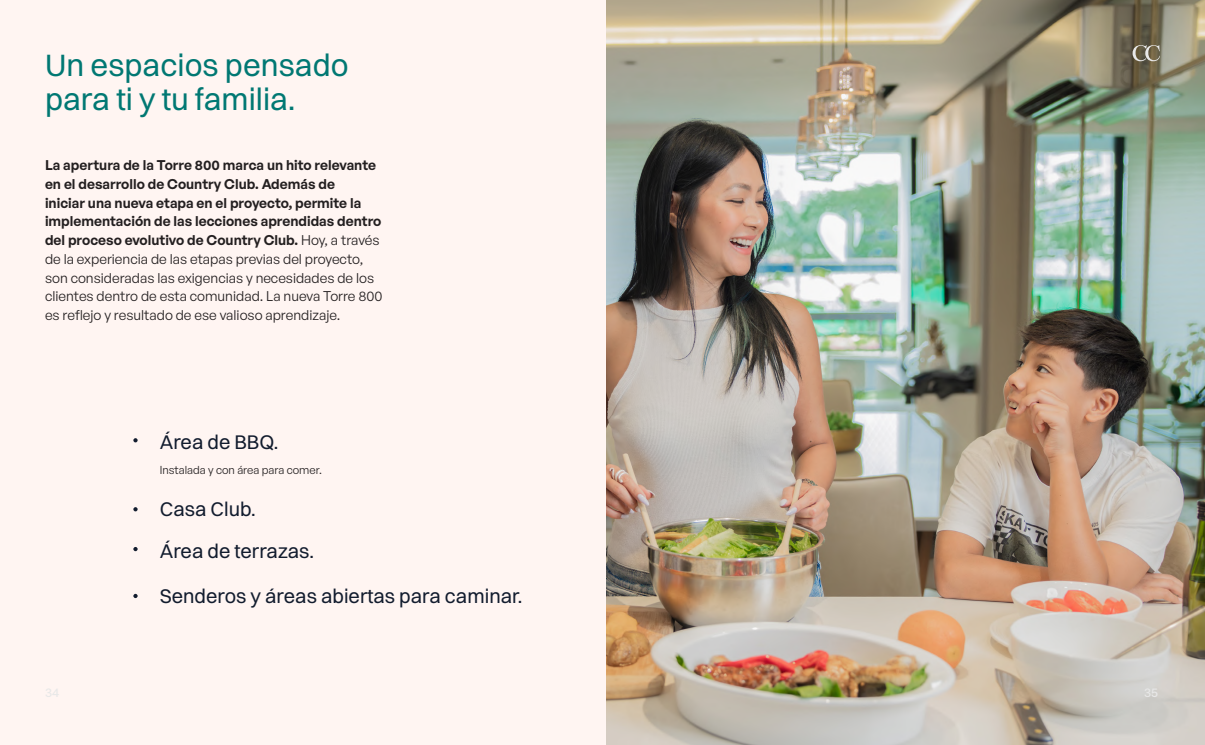
<style>
.page{position:relative;width:1205px;height:745px;background:#fff}
.page>*{position:absolute;margin:0;border:0;box-sizing:border-box;transform-origin:0 0}
.Titulos_2{font:31.25px "Switzer";color:#007873}
.Subtitulos{font:20px "Switzer";color:#121c2e}
.Cuerpo_de_texto{font:600 13.75px/18.8px "General Sans";color:#231f20}
.t1{font:500 12.5px "General Sans";color:#e8e8e8}
.Descripciones{font:11.25px "General Sans";color:#231f20}
.s1{font-weight:400}
</style>
<div class="page">
<div style="left:0;top:0;width:1205px;height:744px;background:#fff5f2"></div>
<svg style="left:133px;top:438px;width:5px;height:4px"></svg>
<svg style="left:133px;top:507px;width:5px;height:4px"></svg>
<svg style="left:133px;top:547px;width:5px;height:4px"></svg>
<svg style="left:133px;top:593px;width:5px;height:4px"></svg>
<img style="left:606px;top:0;width:599px;height:744px">
<svg style="left:1132px;top:45px;width:28px;height:16px"></svg>
<p class="Titulos_2" style="left:45px;top:46px;width:305px">Un espacios pensado</p>
<p class="Titulos_2" style="left:45px;top:80px;width:252px">para ti y tu familia.</p>
<p class="Cuerpo_de_texto" style="left:45px;top:155px;width:339px">La apertura de la Torre 800 marca un hito relevante en el desarrollo de Country Club. Además de<br>iniciar una nueva etapa en el proyecto, permite la implementación de las lecciones aprendidas dentro del proceso evolutivo de Country Club. <span class="s1">Hoy, a través de la experiencia de las etapas previas del proyecto, son consideradas las exigencias y necesidades de los clientes dentro de esta comunidad. La nueva Torre 800 es reflejo y resultado de ese valioso aprendizaje.</span></p>
<p class="Subtitulos" style="left:160px;top:429px;width:120px">Área de BBQ.</p>
<p class="Descripciones" style="left:160px;top:462px;width:164px">Instalada y con área para comer.</p>
<p class="Subtitulos" style="left:160px;top:496px;width:97px">Casa Club.</p>
<p class="Subtitulos" style="left:160px;top:538px;width:156px">Área de terrazas.</p>
<p class="Subtitulos" style="left:160px;top:584px;width:364px">Senderos y áreas abiertas para caminar.</p>
<p class="t1" style="left:45px;top:684px;width:16px">34</p>
<p class="t1" style="left:1144px;top:684px;width:16px">35</p>
</div>
